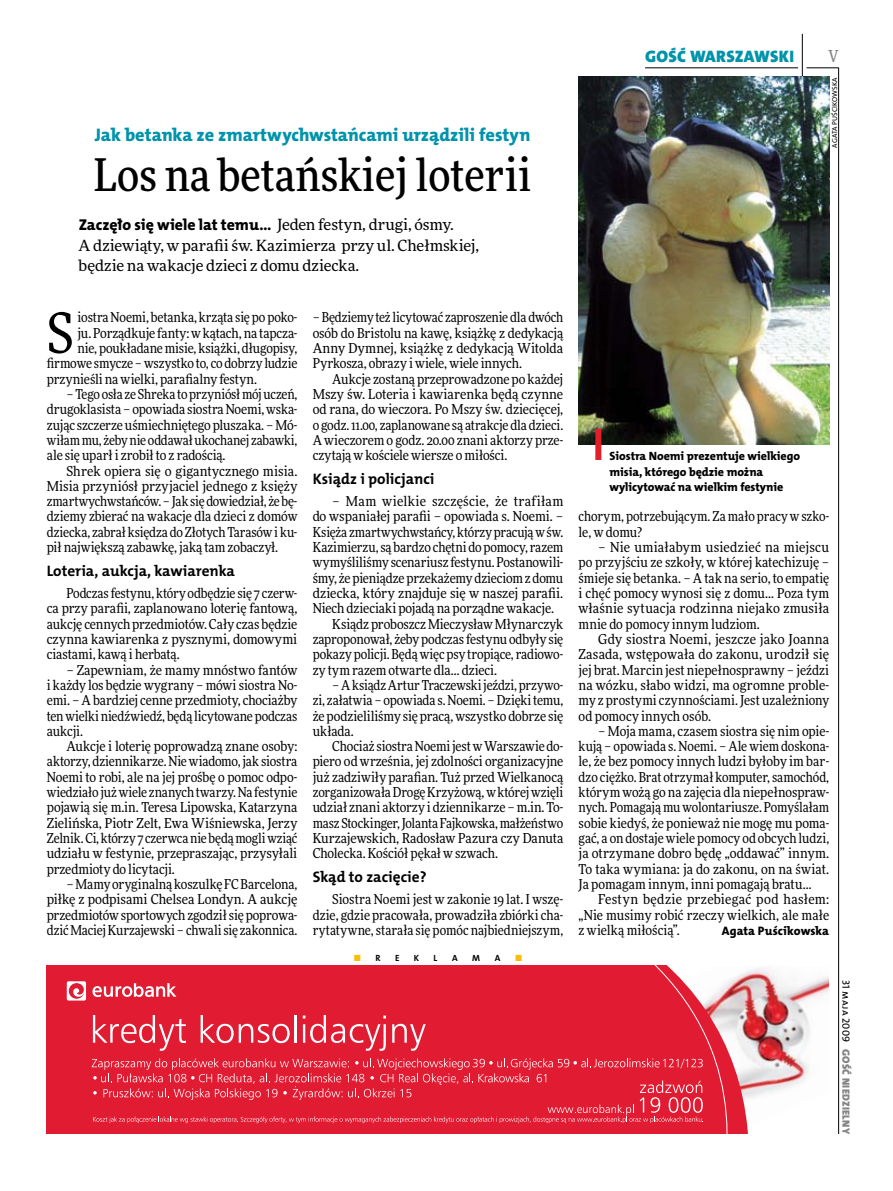
<style>
.page{position:relative;width:893px;height:1191px;background:#fff}
.page>*{position:absolute;margin:0;border:0;box-sizing:border-box;transform-origin:0 0}
.t1{font:55.95px "Freeday Narrow News";color:#000}
.t2{font:500 45px "Freeday Narrow";color:#000}
.t3{font:18.3px "The Mix HP8 Ex Bld";letter-spacing:-.005em;color:#0093aa}
.t4{font:16.65px "The Mix HP9 Blk";letter-spacing:.02em;color:#0093aa}
.t5{font:500 16.5px "Freeday Narrow";color:#858486;scale:.9 1}
.t6{font:15.75px "The Mix HP8 Ex Bld";letter-spacing:-.005em;color:#000}
.t7{font:15.45px/20.4px "Freeday News";letter-spacing:-.005em;color:#000}
.t8{font:15.3px "The Mix HP7 Bld";color:#000}
.t9{font:13.65px/15.3px "Freeday Narrow News";letter-spacing:-.005em;color:#000;text-align:justify}
.t10{font:13.65px "Freeday Narrow News";letter-spacing:.015em;color:#000}
.t11{font:12.3px "The Mix HP8 Ex Bld";letter-spacing:.005em;color:#000}
.t12{font:12px/15.3px "The Mix HP8 Ex Bld";letter-spacing:-.005em;color:#000}
.t13{font:10.5px "The Mix HP9 Blk";letter-spacing:.025em;color:#858486}
.t14{font:10.5px "The Mix HP5 Plain";letter-spacing:.02em;color:#000}
.t15{font:9px "The Mix HP7 Bld";color:#000}
.t16{font:9px "The Mix HP7 Bld";color:#f9be00}
.t17{font:7.2px "The Mix HP5 Plain";letter-spacing:.015em;color:#000}
.s1{font-family:"Freeday News";font-size:15.45px}
.s2{color:#000}
</style>
<div class="page">
<hr style="left:806px;top:68px;width:33px;height:1px;background:#000">
<hr style="left:645px;top:68px;width:153px;height:1px;background:#000">
<hr style="left:838px;top:68px;width:1px;height:1066px;background:#000">
<hr style="left:802px;top:34px;width:1px;height:43px;background:#000">
<img style="left:579px;top:77px;width:250px;height:368px">
<img style="left:752px;top:966px;width:77px;height:133px">
<svg style="left:47px;top:965px;width:705px;height:169px;background:#e14657"></svg>
<svg style="left:67px;top:981px;width:19px;height:19px"></svg>
<svg style="left:69px;top:983px;width:15px;height:15px"></svg>
<svg style="left:92px;top:965px;width:640px;height:169px;background:#e22c42"></svg>
<div style="left:595px;top:429px;width:6px;height:31px;background:#df1f2a"></div>
<h3 class="t3" style="left:95px;top:123px;width:437px">Jak betanka ze zmartwychwstańcami urządzili festyn</h3>
<h2 class="t2" style="left:94px;top:147px;width:439px">Los na betańskiej loterii</h2>
<p class="t6" style="left:79px;top:215px;width:377px">Zaczęło się wiele lat temu... <span class="s1">Jeden festyn, drugi, ósmy.</span></p>
<p class="t7" style="left:79px;top:235px;width:402px">A dziewiąty, w parafii św. Kazimierza przy ul. Chełmskiej, będzie na wakacje dzieci z domu dziecka.</p>
<p class="t4" style="left:645px;top:46px;width:150px">GOŚĆ WARSZAWSKI</p>
<p class="t5" style="left:828px;top:46px;width:13px">V</p>
<p class="t17" style="left:830px;top:148px;width:72px;rotate:-90deg">Agata Puścikowska</p>
<h1 class="t1" style="left:47px;top:299px;width:29px">S</h1>
<p class="t9" style="left:77px;top:310px;width:221px">iostra Noemi, betanka, krząta się po poko-</p>
<p class="t9" style="left:77px;top:325px;width:221px">ju. Porządkuje fanty: w kątach, na tapcza-</p>
<p class="t9" style="left:77px;top:340px;width:221px">nie, poukładane misie, książki, długopisy,</p>
<p class="t9" style="left:47px;top:356px;width:252px">firmowe smycze – wszystko to, co dobrzy ludzie</p>
<p class="t9" style="left:47px;top:371px;width:212px">przynieśli na wielki, parafialny festyn.</p>
<p class="t9" style="left:47px;top:386px;width:252px;text-indent:20px">– Tego osła ze Shreka to przyniósł mój uczeń, drugoklasista – opowiada siostra Noemi, wska&shy;zując szczerze uśmiechniętego pluszaka. – Mó&shy;wiłam mu, żeby nie oddawał ukochanej zabawki, ale się uparł i zrobił to z radością.</p>
<p class="t9" style="left:47px;top:463px;width:252px;text-indent:20px">Shrek opiera się o gigantycznego misia.<br>Misia przyniósł przyjaciel jednego z księży zmartwychwstańców. – Jaksię dowiedział, że bę&shy;dziemy zbierać na wakacje dla dzieci z domów dziecka, zabrał księdza do Złotych Tarasów i ku&shy;pił największą zabawkę, jaką tam zobaczył.</p>
<p class="t8" style="left:47px;top:561px;width:190px">Loteria, aukcja, kawiarenka</p>
<p class="t9" style="left:47px;top:585px;width:252px;text-indent:20px">Podczas festynu, który odbędzie się 7 czerw&shy;ca przy parafii, zaplanowano loterię fantową, aukcję cennych przedmiotów. Cały czas będzie czynna kawiarenka z pysznymi, domowymi ciastami, kawą i herbatą.</p>
<p class="t9" style="left:47px;top:662px;width:252px;text-indent:20px">– Zapewniam, że mamy mnóstwo fantów i każdy los będzie wygrany – mówi siostra No&shy;emi. – A bardziej cenne przedmioty, chociażby ten wielki niedźwiedź, będą licytowane podczas aukcji.</p>
<p class="t9" style="left:47px;top:738px;width:252px;text-indent:20px">Aukcje i loterię poprowadzą znane osoby: aktorzy, dziennikarze. Niewiadomo, jak siostra Noemi to robi, ale na jej prośbę o pomoc odpo&shy;wiedziało jużwiele znanych twarzy. Na festynie pojawią się m.in. Teresa Lipowska, Katarzyna Zielińska, Piotr Zelt, Ewa Wiśniewska, Jerzy Zelnik. Ci, którzy 7 czerwca nie będą mogli wziąć udziału w festynie, przepraszając, przysyłali przedmioty do licytacji.</p>
<p class="t9" style="left:47px;top:876px;width:252px;text-indent:20px">– Mamy oryginalną koszulkę FC Barcelona, piłkę z podpisami Chelsea Londyn. A aukcję przedmiotów sportowych zgodziłsię poprowa&shy;dzić Maciej Kurzajewski – chwalisię zakonnica.</p>
<p class="t9" style="left:313px;top:310px;width:252px">– Będziemy też licytować zaproszenie dla dwóch osób do Bristolu na kawę, książkę z dedykacją Anny Dymnej, książkę z dedykacją Witolda Pyrkosza, obrazy i wiele, wiele innych.</p>
<p class="t9" style="left:313px;top:371px;width:252px;text-indent:20px">Aukcje zostaną przeprowadzone po każdej Mszy św. Loteria i kawiarenka będą czynne od rana, do wieczora. Po Mszy św. dziecięcej, o godz. 11.00, zaplanowane są atrakcje dla dzieci.<br>A wieczorem o godz. 20.00 znani aktorzy prze&shy;czytają w kościele wiersze o miłości.</p>
<p class="t8" style="left:313px;top:469px;width:123px">Ksiądz i policjanci</p>
<p class="t10" style="left:332px;top:493px;width:233px">– Mam wielkie szczęście, że trafiłam</p>
<p class="t9" style="left:313px;top:509px;width:252px">do wspaniałej parafii – opowiada s. Noemi. –</p>
<p class="t9" style="left:313px;top:524px;width:252px">Księża zmartwychwstańcy, którzy pracują wśw.</p>
<p class="t9" style="left:313px;top:539px;width:252px">Kazimierzu, są bardzo chętni do pomocy, razem</p>
<p class="t9" style="left:313px;top:555px;width:252px">wymyśliliśmy scenariusz festynu. Postanowili-</p>
<p class="t9" style="left:313px;top:570px;width:252px">śmy, że pieniądze przekażemy dzieciom z domu</p>
<p class="t9" style="left:313px;top:585px;width:252px">dziecka, który znajduje się w naszej parafii.</p>
<p class="t9" style="left:313px;top:600px;width:243px">Niech dzieciaki pojadą na porządne wakacje.</p>
<p class="t9" style="left:332px;top:616px;width:232px">Ksiądz proboszcz Mieczysław Młynarczyk</p>
<p class="t9" style="left:313px;top:631px;width:252px">zaproponował, żeby podczas festynu odbyły się</p>
<p class="t9" style="left:313px;top:646px;width:252px">pokazy policji. Będą więc psy tropiące, radiowo-</p>
<p class="t9" style="left:313px;top:662px;width:186px">zy tym razem otwarte dla… dzieci.</p>
<p class="t9" style="left:313px;top:677px;width:252px;text-indent:20px">– Aksiądz Artur Traczewski jeździ, przywo&shy;zi, załatwia – opowiada s.Noemi. – Dzięki temu, że podzieliliśmy się pracą, wszystko dobrze się układa.</p>
<p class="t9" style="left:313px;top:738px;width:252px;text-indent:20px">Chociaż siostra Noemi jestwWarszawie do&shy;piero od września, jej zdolności organizacyjne już zadziwiły parafian. Tuż przed Wielkanocą zorganizowała Drogę Krzyżową, wktórej wzięli udział znani aktorzy i dziennikarze – m.in. To&shy;masz Stockinger, Jolanta Fajkowska, małżeństwo Kurzajewskich, Radosław Pazura czy Danuta Cholecka. Kościół pękał w szwach.</p>
<p class="t8" style="left:313px;top:867px;width:115px">Skąd to zacięcie?</p>
<p class="t9" style="left:313px;top:891px;width:252px;text-indent:20px">Siostra Noemi jest w zakonie 19 lat. I wszę&shy;dzie, gdzie pracowała, prowadziła zbiórki cha&shy;rytatywne, starała się pomóc najbiedniejszym,</p>
<p class="t16" style="left:353px;top:952px;width:28px">■ <span class="s2">r</span></p>
<p class="t15" style="left:395px;top:952px;width:6px">e</p>
<p class="t15" style="left:414px;top:952px;width:19px">klama</p>
<p class="t16" style="left:515px;top:952px;width:9px">■</p>
<p class="t12" style="left:610px;top:448px;width:192px">Siostra Noemi prezentuje wielkiego misia, którego będzie można wylicytować na wielkim festynie</p>
<p class="t9" style="left:579px;top:509px;width:252px">chorym, potrzebującym. Za mało pracy w szko&shy;le, w domu?</p>
<p class="t9" style="left:579px;top:539px;width:252px;text-indent:20px">– Nie umiałabym usiedzieć na miejscu po przyjściu ze szkoły, w której katechizuję – śmieje się betanka. – A tak na serio, to empatię i chęć pomocy wynosi się z domu… Poza tym właśnie sytuacja rodzinna niejako zmusiła mnie do pomocy innym ludziom.</p>
<p class="t9" style="left:579px;top:631px;width:252px;text-indent:20px">Gdy siostra Noemi, jeszcze jako Joanna Zasada, wstępowała do zakonu, urodził się jej brat. Marcin jest niepełnosprawny – jeździ na wózku, słabo widzi, ma ogromne proble&shy;my z prostymi czynnościami. Jest uzależniony od pomocy innych osób.</p>
<p class="t9" style="left:579px;top:723px;width:252px;text-indent:20px">– Moja mama, czasem siostra się nim opie&shy;kują – opowiada s. Noemi. – Ale wiem doskona&shy;le, że bez pomocy innych ludzi byłoby im bar&shy;dzo ciężko. Brat otrzymał komputer, samochód, którym wożą go na zajęcia dla niepełnospraw&shy;nych. Pomagają mu wolontariusze. Pomyślałam sobie kiedyś, że ponieważ nie mogę mu poma&shy;gać, a on dostaje wiele pomocy od obcych ludzi, ja otrzymane dobro będę „oddawać” innym.<br>To taka wymiana: ja do zakonu, on na świat.<br>Ja pomagam innym, inni pomagają bratu…</p>
<p class="t9" style="left:579px;top:891px;width:252px;text-indent:20px">Festyn będzie przebiegać pod hasłem: „Nie musimy robić rzeczy wielkich, ale małe z wielką miłością”.</p>
<p class="t11" style="left:722px;top:923px;width:109px">Agata Puścikowska</p>
<p class="t14" style="left:853px;top:979px;width:64px;rotate:90deg">31 maja 2009</p>
<p class="t13" style="left:853px;top:1049px;width:86px;rotate:90deg">GOŚĆ NIEDZIELNY</p>
</div>
